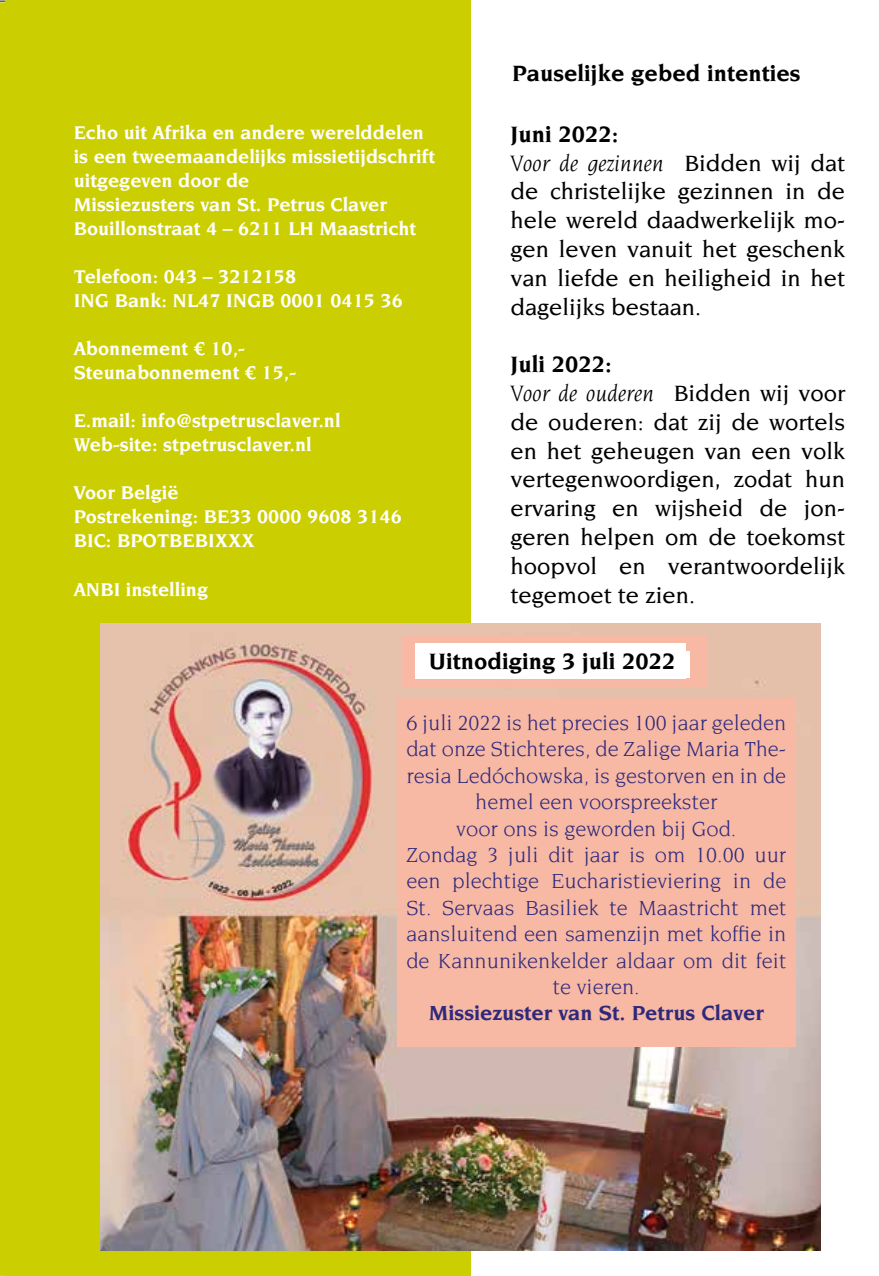
<style>
.page{position:relative;width:879px;height:1276px;background:#fff}
.page>*{position:absolute;margin:0;border:0;box-sizing:border-box;transform-origin:0 0}
.t1{font:500 24px/28.8px "Novarese Std";color:#000}
.t2{font:700 24px "Novarese Std";color:#000}
.t3{font:22px/26.4px "Novarese Std";color:#2f297b;text-align:center}
.t4{font:700 22px "Novarese Std";color:#2f297b}
.t5{font:700 20px/24px "Novarese Std";color:#fff}
.s1{font-weight:700}
.s2{font-weight:400;font-style:italic}
</style>
<div class="page">
<div style="left:0;top:0;width:471px;height:1276px;background:#cbce00"></div>
<img style="left:100px;top:623px;width:720px;height:627px">
<div style="left:397px;top:698px;width:399px;height:348px;background:#f7b8a4"></div>
<div style="left:403px;top:635px;width:305px;height:51px;background:#f7b8a4"></div>
<div style="left:415px;top:643px;width:271px;height:36px;background:#fff"></div>
<div style="left:429px;top:651px;width:260px;height:27px;background:#fff"></div>
<p class="t5" style="left:74px;top:121px;width:363px">Echo uit Afrika en andere werelddelen is een tweemaandelijks missietijdschrift uitgegeven door de<br>Missiezusters van St. Petrus Claver Bouillonstraat 4 – 6211 LH Maastricht</p>
<p class="t5" style="left:74px;top:265px;width:330px">Telefoon: 043 – 3212158<br>ING Bank: NL47 INGB 0001 0415 36</p>
<p class="t5" style="left:74px;top:337px;width:224px">Abonnement € 10,-<br>Steunabonnement € 15,-</p>
<p class="t5" style="left:74px;top:409px;width:268px">E.mail: info@stpetrusclaver.nl<br>Web-site: stpetrusclaver.nl</p>
<p class="t5" style="left:74px;top:481px;width:329px">Voor België<br>Postrekening: BE33 0000 9608 3146<br>BIC: BPOTBEBIXXX</p>
<p class="t5" style="left:74px;top:577px;width:136px">ANBI instelling</p>
<p class="t2" style="left:512px;top:60px;width:290px">Pauselijke gebed intenties</p>
<p class="t1" style="left:510px;top:119px;width:336px"><span class="s1">Juni 2022:<br></span><span class="s2">Voor de gezinnen</span> Bidden wij dat de christelijke gezinnen in de hele wereld daadwerkelijk mo&shy;gen leven vanuit het geschenk van liefde en heiligheid in het dagelijks bestaan.</p>
<p class="t1" style="left:510px;top:350px;width:336px"><span class="s1">Juli 2022:<br></span><span class="s2">Voor de ouderen</span> Bidden wij voor de ouderen: dat zij de wortels en het geheugen van een volk vertegenwoordigen, zodat hun ervaring en wijsheid de jon&shy;geren helpen om de toekomst hoopvol en verantwoordelijk tegemoet te zien.</p>
<p class="t2" style="left:429px;top:648px;width:248px">Uitnodiging 3 juli 2022</p>
<p class="t3" style="left:406px;top:709px;width:381px">6 juli 2022 is het precies 100 jaar geleden dat onze Stichteres, de Zalige Maria The&shy;resia Ledóchowska, is gestorven en in de hemel een voorspreekster<br>voor ons is geworden bij God.<br>Zondag 3 juli dit jaar is om 10.00 uur een plechtige Eucharistieviering in de St. Servaas Basiliek te Maastricht met aansluitend een samenzijn met koffie in de Kannunikenkelder aldaar om dit feit te vieren.</p>
<p class="t4" style="left:429px;top:1000px;width:336px">Missiezuster van St. Petrus Claver</p>
</div>
